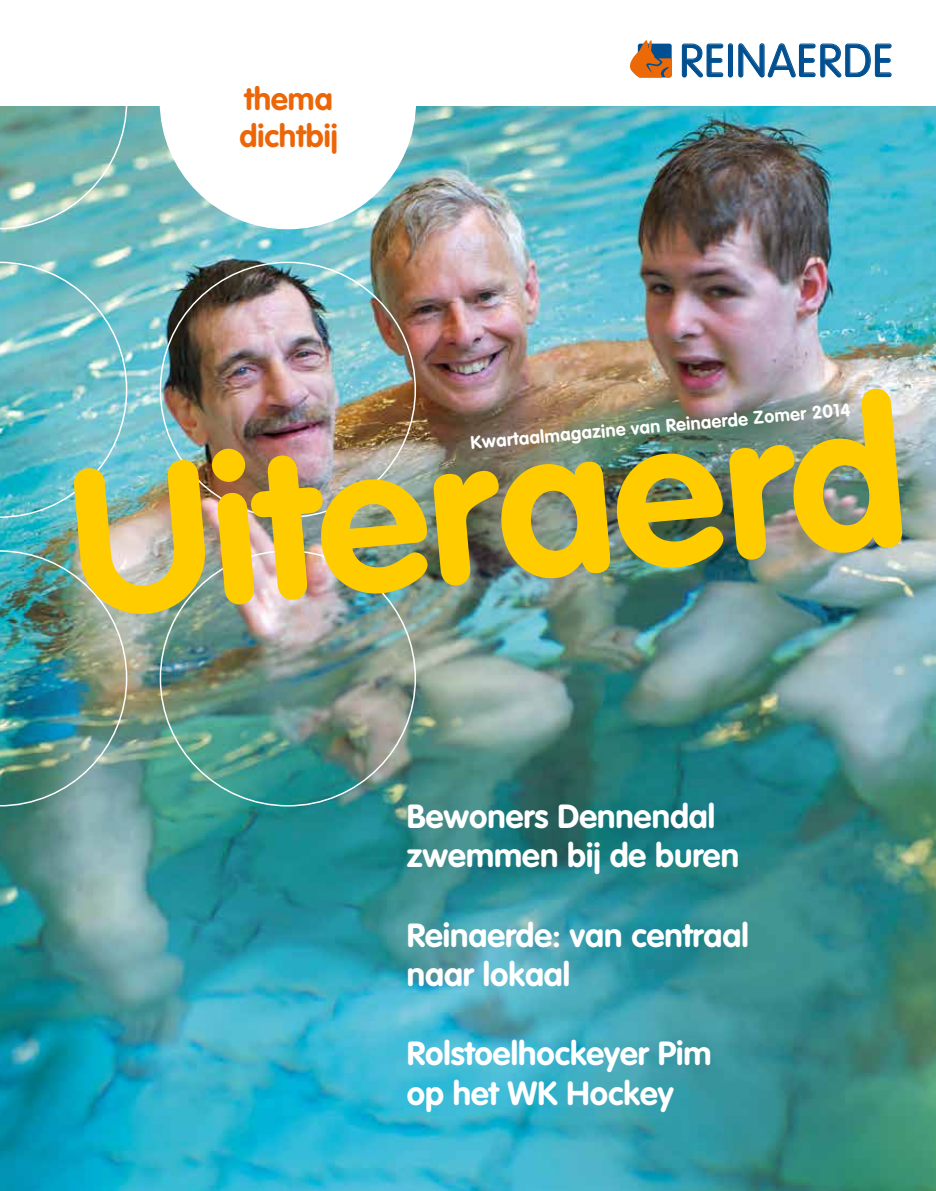
<style>
.page{position:relative;width:936px;height:1191px;background:#fff}
.page>*{position:absolute;margin:0;border:0;box-sizing:border-box;transform-origin:0 0}
.t1{font:700 205.5px "VAG Rounded Std";color:#fc0}
.t2{font:300 45.75px "VAG Rounded Std";letter-spacing:.025em;color:#004f91}
.t3{font:700 33px/39.6px "VAG Rounded Std";color:#fff}
.t4{font:700 31.35px/37.7px "VAG Rounded Std";color:#ec6608}
.t5{font:700 18px "VAG Rounded Std";color:#fff}
</style>
<div class="page">
<img style="left:0;top:106px;width:935px;height:1085px">
<svg style="left:0;top:106px;width:127px;height:123px;background:#76b5b0"></svg>
<img style="left:0;top:262px;width:127px;height:256px">
<img style="left:0;top:550px;width:127px;height:256px">
<svg style="left:160px;top:106px;width:256px;height:123px"></svg>
<svg style="left:681px;top:43px;width:42px;height:35px"></svg>
<div style="left:728px;top:43px;width:4px;height:34px;border:1px solid #004f91;border-radius:2px"></div>
<svg style="left:738px;top:43px;width:153px;height:35px"></svg>
<svg style="left:631px;top:40px;width:40px;height:37px"></svg>
<p class="t4" style="left:239px;top:81px;width:100px">thema dichtbij</p>
<h2 class="t2" style="left:679px;top:34px;width:215px">REINAERDE</h2>
<h1 class="t1" style="left:61px;top:425px;width:839px;rotate:-5deg">Uiteraerd</h1>
<p class="t5" style="left:469px;top:432px;width:383px;rotate:-5deg">Kwartaalmagazine van Reinaerde Zomer 2014</p>
<p class="t3" style="left:406px;top:797px;width:334px">Bewoners Dennendal zwemmen bij de buren</p>
<p class="t3" style="left:406px;top:916px;width:343px">Reinaerde: van centraal naar lokaal</p>
<p class="t3" style="left:406px;top:1035px;width:306px">Rolstoelhockeyer Pim op het WK Hockey</p>
</div>
